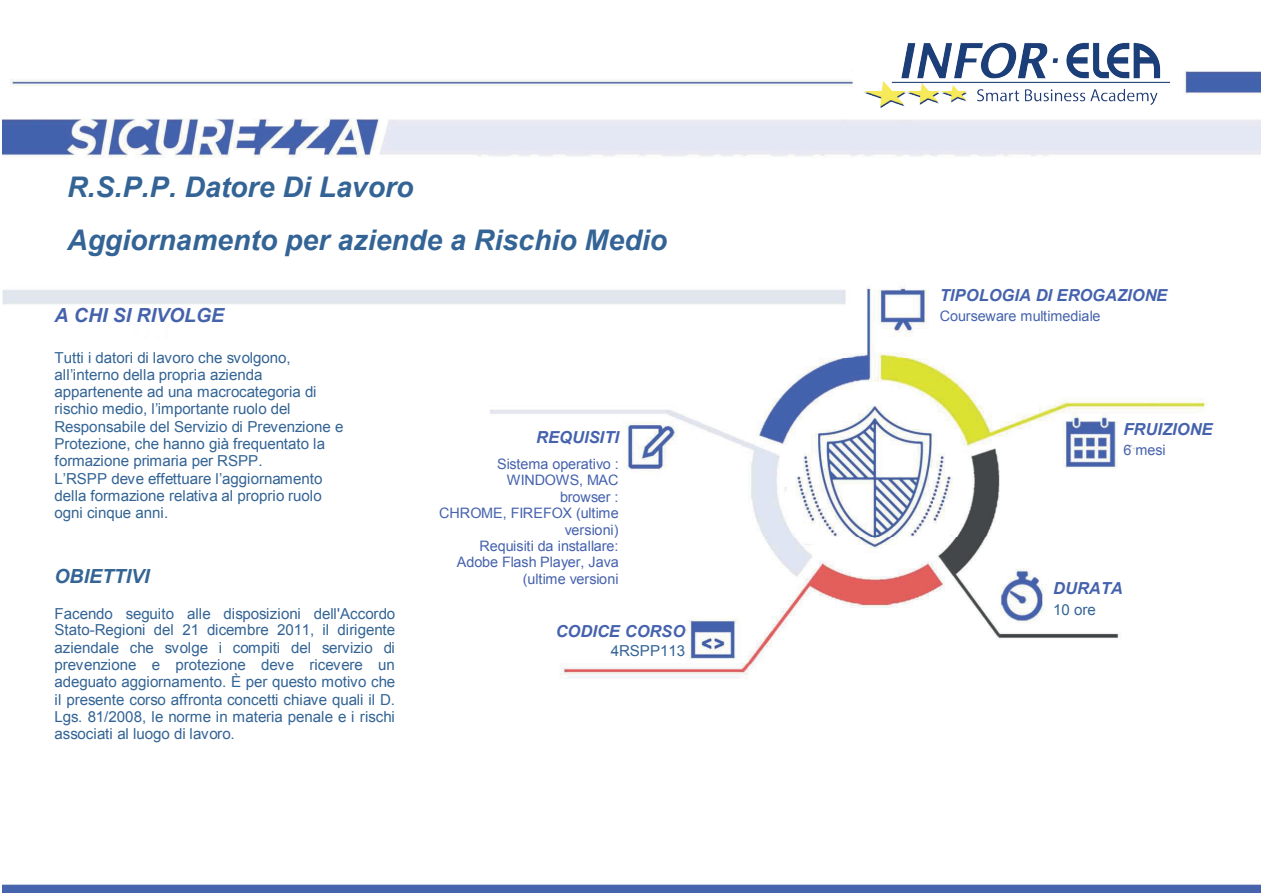
<style>
.page{position:relative;width:1263px;height:893px;background:#fff}
.page>*{position:absolute;margin:0;border:0;box-sizing:border-box;transform-origin:0 0}
.t1{font:italic 700 28.5px/52.5px "Arial";color:#336495}
.t2{font:italic 700 19.5px "Arial";color:#4562ad}
.t3{font:italic 700 19.5px "Arial";color:#336495}
.t4{font:italic 700 16.5px "Arial";color:#4562ad}
.t5{font:15.15px/17.2px "Arial";letter-spacing:-.01em;color:#336495}
.t6{font:14.4px/16.4px "Arial";letter-spacing:-.005em;color:#4562ad;text-align:right}
</style>
<div class="page">
<img style="left:3px;top:71px;width:1258px;height:821px">
<div style="left:853px;top:68px;width:330px;height:41px;background:#fff"></div>
<img style="left:861px;top:42px;width:311px;height:69px">
<h1 class="t1" style="left:67px;top:162px;width:601px">R.S.P.P. Datore Di Lavoro<br>Aggiornamento per aziende a Rischio Medio</h1>
<p class="t2" style="left:55px;top:302px;width:171px">A CHI SI RIVOLGE</p>
<p class="t5" style="left:55px;top:348px;width:290px">Tutti i datori di lavoro che svolgono, all’interno della propria azienda appartenente ad una macrocategoria di rischio medio, l’importante ruolo del Responsabile del Servizio di Prevenzione e Protezione, che hanno già frequentato la formazione primaria per RSPP.<br>L’RSPP deve effettuare l’aggiornamento della formazione relativa al proprio ruolo ogni cinque anni.</p>
<p class="t3" style="left:55px;top:563px;width:97px">OBIETTIVI</p>
<p class="t5" style="left:55px;top:604px;width:342px;text-align:justify">Facendo seguito alle disposizioni dell'Accordo Stato-Regioni del 21 dicembre 2011, il dirigente aziendale che svolge i compiti del servizio di prevenzione e protezione deve ricevere un adeguato aggiornamento. È per questo motivo che il presente corso affronta concetti chiave quali il D.<br>Lgs. 81/2008, le norme in materia penale e i rischi associati al luogo di lavoro.</p>
<p class="t4" style="left:536px;top:426px;width:84px">REQUISITI</p>
<p class="t6" style="left:439px;top:456px;width:181px">Sistema operativo :<br>WINDOWS, MAC<br>browser :<br>CHROME, FIREFOX (ultime versioni)<br>Requisiti da installare:<br>Adobe Flash Player, Java (ultime versioni</p>
<p class="t4" style="left:556px;top:620px;width:131px">CODICE CORSO</p>
<p class="t5" style="left:611px;top:642px;width:76px">4RSPP113</p>
<p class="t4" style="left:940px;top:284px;width:229px">TIPOLOGIA DI EROGAZIONE</p>
<p class="t6" style="left:940px;top:308px;width:162px">Courseware multimediale</p>
<p class="t4" style="left:1123px;top:418px;width:91px">FRUIZIONE</p>
<p class="t6" style="left:1123px;top:442px;width:44px">6 mesi</p>
<p class="t4" style="left:1053px;top:577px;width:71px">DURATA</p>
<p class="t5" style="left:1053px;top:601px;width:44px">10 ore</p>
</div>
